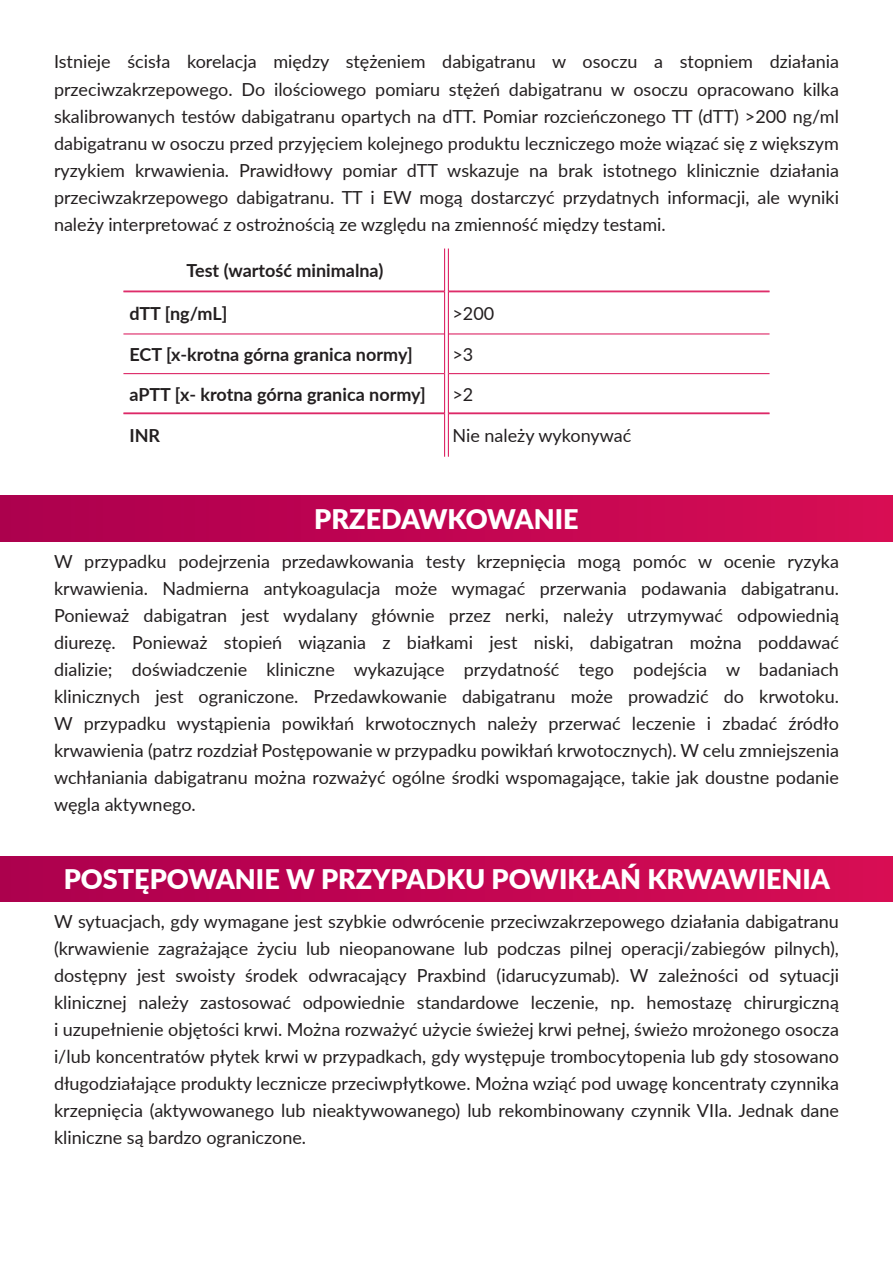
<style>
.page{position:relative;width:893px;height:1263px;background:#fff}
.page>*{position:absolute;margin:0;border:0;box-sizing:border-box;transform-origin:0 0}
.t1{font:900 27px "Lato";color:#fff}
.t2{font:18px/27px "Lato";color:#231f20;text-align:justify}
.t3{font:700 18px "Lato";color:#231f20}
</style>
<div class="page">
<div style="left:0;top:856px;width:893px;height:45px;background:linear-gradient(to right,#ac004e,#d70d54)"></div>
<div style="left:0;top:496px;width:893px;height:45px;background:linear-gradient(to right,#ac004e,#d70d54)"></div>
<svg style="left:445px;top:248px;width:3px;height:43px"></svg>
<svg style="left:445px;top:291px;width:3px;height:43px"></svg>
<svg style="left:445px;top:334px;width:3px;height:40px"></svg>
<svg style="left:445px;top:374px;width:3px;height:39px"></svg>
<svg style="left:445px;top:413px;width:3px;height:44px"></svg>
<hr style="left:123px;top:291px;width:321px;height:1px;background:#d90d54">
<hr style="left:123px;top:292px;width:321px;height:1px;background:#d90d54">
<hr style="left:449px;top:291px;width:320px;height:1px;background:#d90d54">
<hr style="left:449px;top:292px;width:320px;height:1px;background:#d90d54">
<hr style="left:123px;top:413px;width:321px;height:1px;background:#d90d54">
<hr style="left:449px;top:413px;width:320px;height:1px;background:#d90d54">
<hr style="left:123px;top:334px;width:321px;height:1px;background:#d90d54">
<hr style="left:449px;top:334px;width:320px;height:1px;background:#d90d54">
<hr style="left:123px;top:373px;width:321px;height:1px;background:#d90d54">
<hr style="left:449px;top:373px;width:320px;height:1px;background:#d90d54">
<hr style="left:444px;top:248px;width:1px;height:43px;background:#d90d54">
<hr style="left:448px;top:248px;width:1px;height:43px;background:#d90d54">
<hr style="left:444px;top:291px;width:1px;height:43px;background:#d90d54">
<hr style="left:448px;top:291px;width:1px;height:43px;background:#d90d54">
<hr style="left:444px;top:334px;width:1px;height:40px;background:#d90d54">
<hr style="left:448px;top:334px;width:1px;height:40px;background:#d90d54">
<hr style="left:444px;top:374px;width:1px;height:39px;background:#d90d54">
<hr style="left:448px;top:374px;width:1px;height:39px;background:#d90d54">
<hr style="left:444px;top:413px;width:1px;height:44px;background:#d90d54">
<hr style="left:448px;top:413px;width:1px;height:44px;background:#d90d54">
<p class="t2" style="left:54px;top:48px;width:786px">Istnieje ścisła korelacja między stężeniem dabigatranu w osoczu a stopniem działania przeciwzakrzepowego. Do ilościowego pomiaru stężeń dabigatranu w osoczu opracowano kilka skalibrowanych testów dabigatranu opartych na dTT. Pomiar rozcieńczonego TT (dTT) &gt;200 ng/ml dabigatranu w osoczu przed przyjęciem kolejnego produktu leczniczego może wiązać się z większym ryzykiem krwawienia. Prawidłowy pomiar dTT wskazuje na brak istotnego klinicznie działania przeciwzakrzepowego dabigatranu. TT i EW mogą dostarczyć przydatnych informacji, ale wyniki należy interpretować z ostrożnością ze względu na zmienność między testami.</p>
<p class="t3" style="left:186px;top:257px;width:198px">Test (wartość minimalna)</p>
<p class="t3" style="left:129px;top:300px;width:100px">dTT [ng/mL]</p>
<p class="t2" style="left:452px;top:299px;width:43px">&gt;200</p>
<p class="t3" style="left:129px;top:341px;width:285px">ECT [x-krotna górna granica normy]</p>
<p class="t2" style="left:452px;top:340px;width:22px">&gt;3</p>
<p class="t3" style="left:129px;top:381px;width:298px">aPTT [x- krotna górna granica normy]</p>
<p class="t2" style="left:452px;top:380px;width:22px">&gt;2</p>
<p class="t3" style="left:129px;top:422px;width:32px">INR</p>
<p class="t2" style="left:452px;top:421px;width:180px">Nie należy wykonywać</p>
<h1 class="t1" style="left:314px;top:499px;width:266px">PRZEDAWKOWANIE</h1>
<p class="t2" style="left:54px;top:547px;width:786px">W przypadku podejrzenia przedawkowania testy krzepnięcia mogą pomóc w ocenie ryzyka krwawienia. Nadmierna antykoagulacja może wymagać przerwania podawania dabigatranu.<br>Ponieważ dabigatran jest wydalany głównie przez nerki, należy utrzymywać odpowiednią diurezę. Ponieważ stopień wiązania z białkami jest niski, dabigatran można poddawać dializie; doświadczenie kliniczne wykazujące przydatność tego podejścia w badaniach klinicznych jest ograniczone. Przedawkowanie dabigatranu może prowadzić do krwotoku.<br>W przypadku wystąpienia powikłań krwotocznych należy przerwać leczenie i zbadać źródło krwawienia (patrz rozdział Postępowanie w przypadku powikłań krwotocznych). W celu zmniejszenia wchłaniania dabigatranu można rozważyć ogólne środki wspomagające, takie jak doustne podanie węgla aktywnego.</p>
<h1 class="t1" style="left:64px;top:859px;width:768px">POSTĘPOWANIE W PRZYPADKU POWIKŁAŃ KRWAWIENIA</h1>
<p class="t2" style="left:54px;top:907px;width:786px">W sytuacjach, gdy wymagane jest szybkie odwrócenie przeciwzakrzepowego działania dabigatranu (krwawienie zagrażające życiu lub nieopanowane lub podczas pilnej operacji/zabiegów pilnych), dostępny jest swoisty środek odwracający Praxbind (idarucyzumab). W zależności od sytuacji klinicznej należy zastosować odpowiednie standardowe leczenie, np. hemostazę chirurgiczną i uzupełnienie objętości krwi. Można rozważyć użycie świeżej krwi pełnej, świeżo mrożonego osocza i/lub koncentratów płytek krwi w przypadkach, gdy występuje trombocytopenia lub gdy stosowano długodziałające produkty lecznicze przeciwpłytkowe. Można wziąć pod uwagę koncentraty czynnika krzepnięcia (aktywowanego lub nieaktywowanego) lub rekombinowany czynnik VIIa. Jednak dane kliniczne są bardzo ograniczone.</p>
</div>
